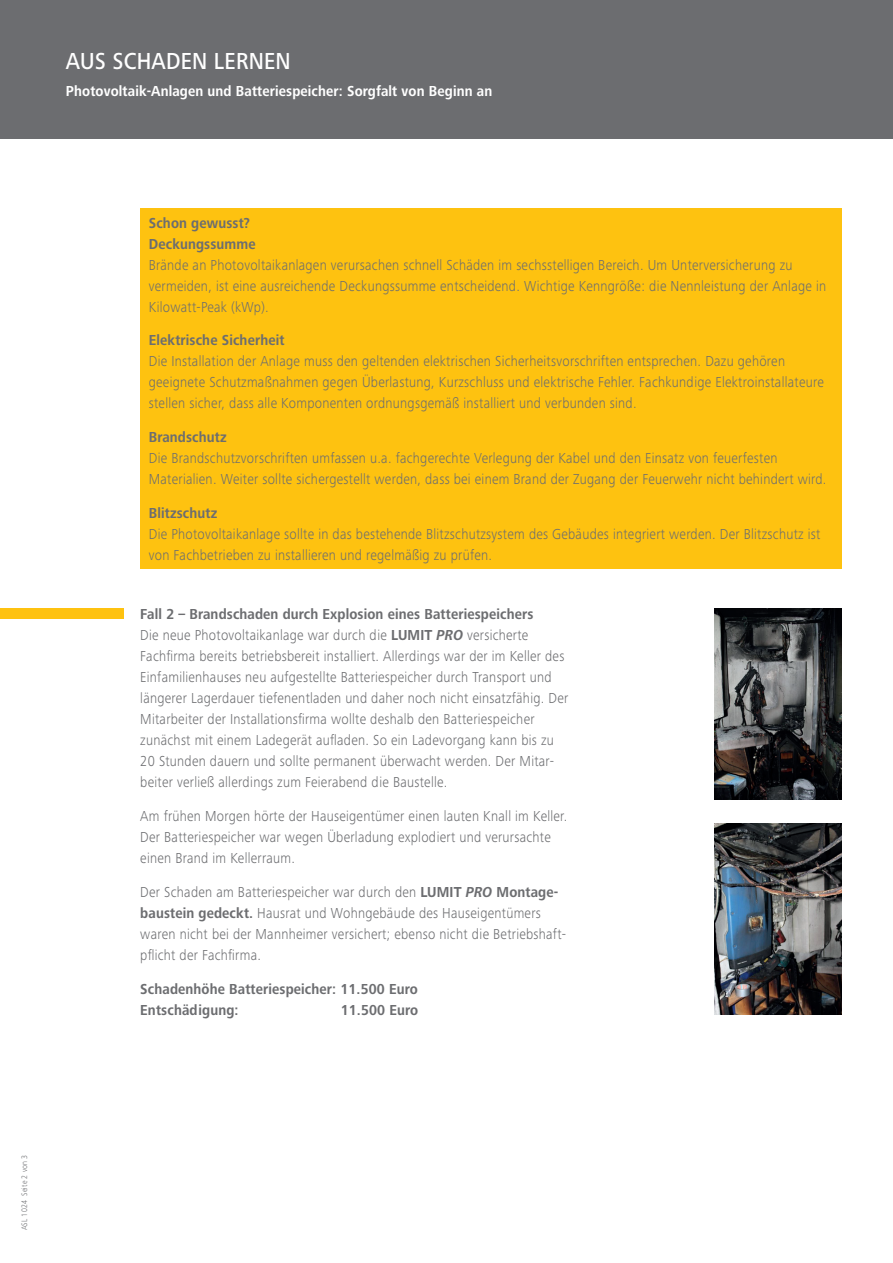
<style>
.page{position:relative;width:893px;height:1263px;background:#fff}
.page>*{position:absolute;margin:0;border:0;box-sizing:border-box;transform-origin:0 0}
.t1{font:500 24px "Frutiger Next Pro";letter-spacing:.01em;color:#fff;scale:.9 1}
.t2{font:300 15px/21px "Frutiger Next Pro";letter-spacing:.02em;color:#6c6d70;scale:.9 1}
.t3{font:700 15px/21px "Frutiger Next Pro";letter-spacing:.01em;color:#6c6d70;scale:.9 1}
.t4{font:700 15px "Frutiger Next Pro";letter-spacing:.01em;color:#fff;scale:.9 1}
.t5{font:300 8.25px "Frutiger Next Pro";letter-spacing:.02em;color:#6c6d70;scale:.9 1}
.s1{font-weight:700}
.s2{font-weight:700;font-style:italic}
</style>
<div class="page">
<div style="left:0;top:0;width:893px;height:138px;background:#6c6d70"></div>
<div style="left:0;top:608px;width:123px;height:11px;background:#fec210"></div>
<img style="left:714px;top:608px;width:128px;height:191px">
<img style="left:714px;top:823px;width:128px;height:192px">
<div style="left:140px;top:208px;width:702px;height:360px;background:#fec210"></div>
<h1 class="t1" style="left:66px;top:48px;width:251px">AUS SCHADEN LERNEN</h1>
<p class="t4" style="left:66px;top:83px;width:475px">Photovoltaik-Anlagen und Batteriespeicher: Sorgfalt von Beginn an</p>
<p class="t3" style="left:149px;top:212px;width:120px">Schon gewusst?<br>Deckungssumme</p>
<p class="t2" style="left:149px;top:254px;width:754px">Brände an Photovoltaikanlagen verursachen schnell Schäden im sechsstelligen Bereich. Um Unterversicherung zu vermeiden, ist eine ausreichende Deckungssumme entscheidend. Wichtige Kenngröße: die Nennleistung der Anlage in<br>Kilowatt-Peak (kWp).</p>
<p class="t3" style="left:149px;top:330px;width:152px">Elektrische Sicherheit</p>
<p class="t2" style="left:149px;top:351px;width:751px">Die Installation der Anlage muss den geltenden elektrischen Sicherheitsvorschriften entsprechen. Dazu gehören geeignete Schutzmaßnahmen gegen Überlastung, Kurzschluss und elektrische Fehler. Fachkundige Elektroinstallateure stellen sicher, dass alle Komponenten ordnungsgemäß installiert und verbunden sind.</p>
<p class="t3" style="left:149px;top:427px;width:88px">Brandschutz</p>
<p class="t2" style="left:149px;top:448px;width:754px">Die Brandschutzvorschriften umfassen u.a. fachgerechte Verlegung der Kabel und den Einsatz von feuerfesten<br>Materialien. Weiter sollte sichergestellt werden, dass bei einem Brand der Zugang der Feuerwehr nicht behindert wird.</p>
<p class="t3" style="left:149px;top:502px;width:78px">Blitzschutz</p>
<p class="t2" style="left:149px;top:523px;width:748px">Die Photovoltaikanlage sollte in das bestehende Blitzschutzsystem des Gebäudes integriert werden. Der Blitzschutz ist von Fachbetrieben zu installieren und regelmäßig zu prüfen.</p>
<p class="t2" style="left:140px;top:604px;width:477px"><span class="s1">Fall 2 – Brandschaden durch Explosion eines Batteriespeichers<br></span>Die neue Photovoltaikanlage war durch die <span class="s1">LUMIT</span> <span class="s2">PRO</span> versicherte Fachfirma bereits betriebsbereit installiert. Allerdings war der im Keller des Einfamilienhauses neu aufgestellte Batteriespeicher durch Transport und längerer Lagerdauer tiefenentladen und daher noch nicht einsatzfähig. Der Mitarbeiter der Installationsfirma wollte deshalb den Batteriespeicher zunächst mit einem Ladegerät aufladen. So ein Ladevorgang kann bis zu 20 Stunden dauern und sollte permanent überwacht werden. Der Mitar&shy;beiter verließ allerdings zum Feierabend die Baustelle.</p>
<p class="t2" style="left:140px;top:806px;width:476px">Am frühen Morgen hörte der Hauseigentümer einen lauten Knall im Keller.<br>Der Batteriespeicher war wegen Überladung explodiert und verursachte einen Brand im Kellerraum.</p>
<p class="t2" style="left:140px;top:881px;width:475px">Der Schaden am Batteriespeicher war durch den <span class="s1">LUMIT</span> <span class="s2">PRO</span> <span class="s1">Montage&shy;baustein gedeckt.</span> Hausrat und Wohngebäude des Hauseigentümers waren nicht bei der Mannheimer versichert; ebenso nicht die Betriebshaft&shy;pflicht der Fachfirma.</p>
<p class="t3" style="left:140px;top:978px;width:310px">Schadenhöhe Batteriespeicher: 11.500 Euro<br>Entschädigung:</p>
<p class="t3" style="left:341px;top:999px;width:87px">11.500 Euro</p>
<p class="t5" style="left:20px;top:1230px;width:85px;rotate:-90deg">ASL 1024 Seite 2 von 3</p>
</div>
